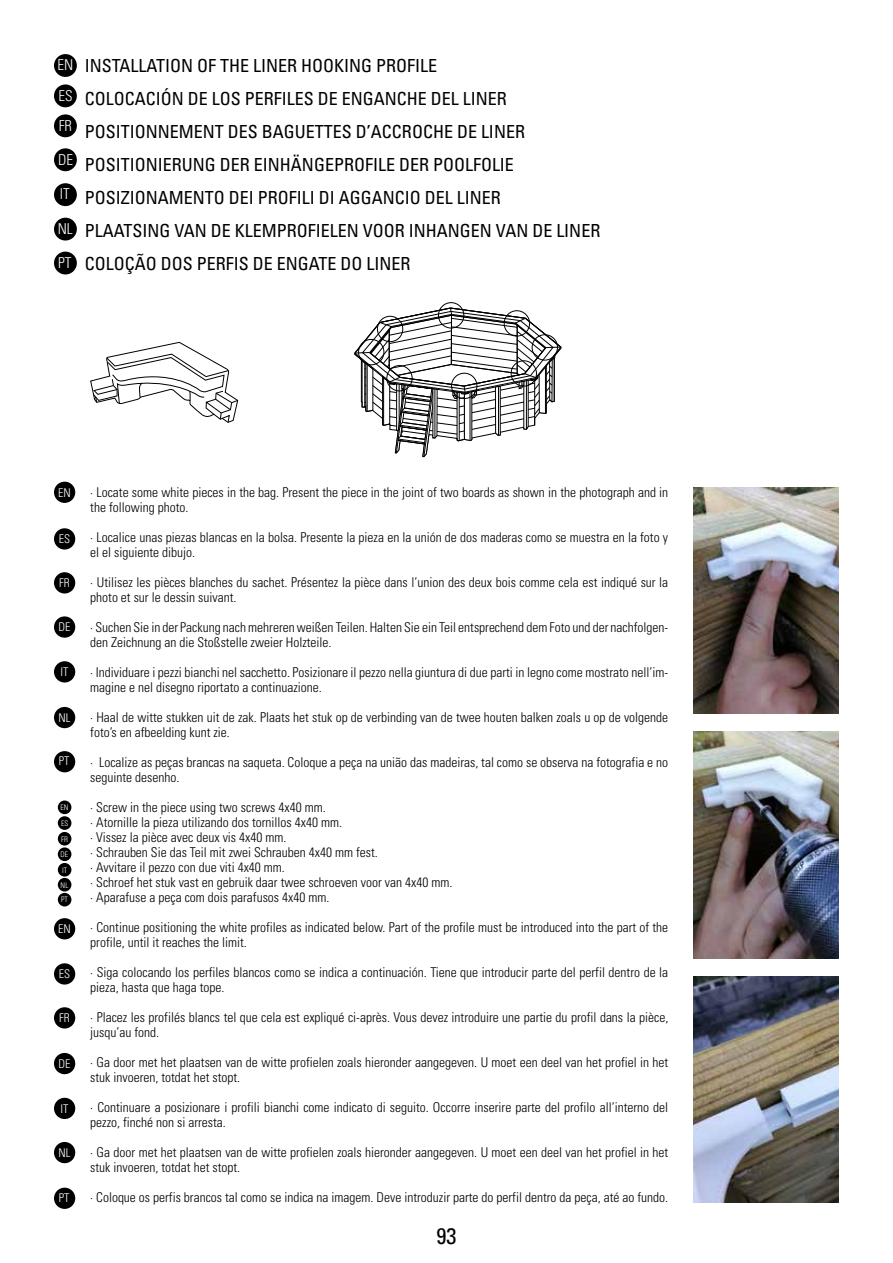
<style>
.page{position:relative;width:893px;height:1263px;background:#fff}
.page>*{position:absolute;margin:0;border:0;box-sizing:border-box;transform-origin:0 0}
.t1{font:condensed 22.5px "Univers";color:#000}
.t2{font:condensed 18px/33px "Univers";color:#000}
.t3{font:300 condensed 15px "Univers";color:#fff}
.t4{font:300 condensed 13.5px/15px "Univers";color:#000}
.t5{font:300 condensed 12px "Univers";color:#fff}
.t6{font:300 condensed 7.65px/15.6px "Univers";color:#fff;text-align:justify}
</style>
<div class="page">
<div style="left:54px;top:482px;width:21px;height:21px;background:#000;border-radius:50%"></div>
<div style="left:54px;top:918px;width:21px;height:21px;background:#000;border-radius:50%"></div>
<div style="left:58px;top:800px;width:13px;height:14px;background:#000;border-radius:50%"></div>
<div style="left:58px;top:816px;width:13px;height:14px;background:#000;border-radius:50%"></div>
<div style="left:58px;top:832px;width:13px;height:13px;background:#000;border-radius:50%"></div>
<div style="left:58px;top:847px;width:13px;height:14px;background:#000;border-radius:50%"></div>
<div style="left:58px;top:863px;width:13px;height:13px;background:#000;border-radius:50%"></div>
<div style="left:54px;top:528px;width:21px;height:21px;background:#000;border-radius:50%"></div>
<div style="left:54px;top:963px;width:21px;height:21px;background:#000;border-radius:50%"></div>
<div style="left:54px;top:572px;width:21px;height:21px;background:#000;border-radius:50%"></div>
<div style="left:54px;top:1007px;width:21px;height:21px;background:#000;border-radius:50%"></div>
<div style="left:54px;top:616px;width:21px;height:22px;background:#000;border-radius:50%"></div>
<div style="left:54px;top:1053px;width:21px;height:21px;background:#000;border-radius:50%"></div>
<div style="left:54px;top:661px;width:21px;height:21px;background:#000;border-radius:50%"></div>
<div style="left:54px;top:1098px;width:21px;height:21px;background:#000;border-radius:50%"></div>
<div style="left:54px;top:707px;width:21px;height:21px;background:#000;border-radius:50%"></div>
<div style="left:54px;top:1142px;width:21px;height:21px;background:#000;border-radius:50%"></div>
<div style="left:54px;top:751px;width:21px;height:21px;background:#000;border-radius:50%"></div>
<div style="left:54px;top:1187px;width:21px;height:22px;background:#000;border-radius:50%"></div>
<img style="left:694px;top:487px;width:145px;height:227px">
<img style="left:694px;top:732px;width:145px;height:226px">
<img style="left:694px;top:976px;width:145px;height:227px">
<div style="left:58px;top:878px;width:13px;height:13px;background:#000;border-radius:50%"></div>
<div style="left:58px;top:893px;width:13px;height:13px;background:#000;border-radius:50%"></div>
<div style="left:54px;top:84px;width:23px;height:23px;background:#000;border-radius:50%"></div>
<div style="left:54px;top:54px;width:23px;height:23px;background:#000;border-radius:50%"></div>
<div style="left:54px;top:114px;width:23px;height:23px;background:#000;border-radius:50%"></div>
<div style="left:54px;top:148px;width:23px;height:23px;background:#000;border-radius:50%"></div>
<div style="left:54px;top:183px;width:23px;height:23px;background:#000;border-radius:50%"></div>
<div style="left:54px;top:218px;width:23px;height:23px;background:#000;border-radius:50%"></div>
<div style="left:54px;top:252px;width:23px;height:22px;background:#000;border-radius:50%"></div>
<svg style="left:90px;top:342px;width:148px;height:81px"></svg>
<svg style="left:355px;top:308px;width:206px;height:149px"></svg>
<div style="left:438px;top:302px;width:26px;height:26px;border:1px solid #000;border-radius:50%"></div>
<div style="left:504px;top:310px;width:26px;height:26px;border:1px solid #000;border-radius:50%"></div>
<div style="left:532px;top:334px;width:26px;height:26px;border:1px solid #000;border-radius:50%"></div>
<div style="left:511px;top:360px;width:26px;height:26px;border:1px solid #000;border-radius:50%"></div>
<div style="left:451px;top:373px;width:26px;height:26px;border:1px solid #000;border-radius:50%"></div>
<div style="left:377px;top:316px;width:26px;height:26px;border:1px solid #000;border-radius:50%"></div>
<div style="left:358px;top:339px;width:26px;height:26px;border:1px solid #000;border-radius:50%"></div>
<div style="left:386px;top:365px;width:26px;height:26px;border:1px solid #000;border-radius:50%"></div>
<p class="t3" style="left:58px;top:56px;width:17px">EN</p>
<p class="t3" style="left:58px;top:86px;width:16px">ES</p>
<p class="t3" style="left:59px;top:116px;width:15px">FR</p>
<p class="t3" style="left:58px;top:150px;width:17px">DE</p>
<p class="t3" style="left:60px;top:185px;width:11px">IT</p>
<p class="t3" style="left:58px;top:220px;width:16px">NL</p>
<p class="t3" style="left:58px;top:253px;width:15px">PT</p>
<p class="t2" style="left:85px;top:48px;width:517px">INSTALLATION OF THE LINER HOOKING PROFILE<br>COLOCACIÓN DE LOS PERFILES DE ENGANCHE DEL LINER POSITIONNEMENT DES BAGUETTES D’ACCROCHE DE LINER POSITIONIERUNG DER EINHÄNGEPROFILE DER POOLFOLIE POSIZIONAMENTO DEI PROFILI DI AGGANCIO DEL LINER<br>PLAATSING VAN DE KLEMPROFIELEN VOOR INHANGEN VAN DE LINER COLOÇÃO DOS PERFIS DE ENGATE DO LINER</p>
<p class="t5" style="left:58px;top:485px;width:14px">EN</p>
<p class="t5" style="left:59px;top:532px;width:13px">ES</p>
<p class="t5" style="left:59px;top:576px;width:12px">FR</p>
<p class="t5" style="left:59px;top:620px;width:13px">DE</p>
<p class="t5" style="left:61px;top:665px;width:9px">IT</p>
<p class="t5" style="left:59px;top:710px;width:13px">NL</p>
<p class="t5" style="left:59px;top:754px;width:12px">PT</p>
<p class="t6" style="left:61px;top:800px;width:10px">EN ES FR DE IT</p>
<p class="t6" style="left:61px;top:877px;width:9px;line-height:15px">NL<br>PT</p>
<p class="t5" style="left:58px;top:922px;width:14px">EN</p>
<p class="t5" style="left:59px;top:967px;width:13px">ES</p>
<p class="t5" style="left:59px;top:1011px;width:12px">FR</p>
<p class="t5" style="left:59px;top:1056px;width:13px">DE</p>
<p class="t5" style="left:61px;top:1101px;width:9px">IT</p>
<p class="t5" style="left:59px;top:1145px;width:13px">NL</p>
<p class="t5" style="left:59px;top:1190px;width:12px">PT</p>
<p class="t4" style="left:90px;top:484px;width:579px">· Locate some white pieces in the bag. Present the piece in the joint of two boards as shown in the photograph and in the following photo.</p>
<p class="t4" style="left:90px;top:529px;width:579px">· Localice unas piezas blancas en la bolsa. Presente la pieza en la unión de dos maderas como se muestra en la foto y el el siguiente dibujo.</p>
<p class="t4" style="left:90px;top:574px;width:579px">· Utilisez les pièces blanches du sachet. Présentez la pièce dans l’union des deux bois comme cela est indiqué sur la photo et sur le dessin suivant.</p>
<p class="t4" style="left:90px;top:619px;width:579px">· Suchen Sie in der Packung nach mehreren weißen Teilen. Halten Sie ein Teil entsprechend dem Foto und der nachfolgen&shy;den Zeichnung an die Stoßstelle zweier Holzteile.</p>
<p class="t4" style="left:90px;top:664px;width:579px">· Individuare i pezzi bianchi nel sacchetto. Posizionare il pezzo nella giuntura di due parti in legno come mostrato nell’im&shy;magine e nel disegno riportato a continuazione.</p>
<p class="t4" style="left:90px;top:709px;width:579px">· Haal de witte stukken uit de zak. Plaats het stuk op de verbinding van de twee houten balken zoals u op de volgende foto’s en afbeelding kunt zie.</p>
<p class="t4" style="left:90px;top:754px;width:579px">· Localize as peças brancas na saqueta. Coloque a peça na união das madeiras, tal como se observa na fotografia e no seguinte desenho.</p>
<p class="t4" style="left:90px;top:799px;width:364px">· Screw in the piece using two screws 4x40 mm.<br>· Atornille la pieza utilizando dos tornillos 4x40 mm.<br>· Vissez la pièce avec deux vis 4x40 mm.<br>· Schrauben Sie das Teil mit zwei Schrauben 4x40 mm fest.<br>· Avvitare il pezzo con due viti 4x40 mm.<br>· Schroef het stuk vast en gebruik daar twee schroeven voor van 4x40 mm. · Aparafuse a peça com dois parafusos 4x40 mm.</p>
<p class="t4" style="left:90px;top:919px;width:579px">· Continue positioning the white profiles as indicated below. Part of the profile must be introduced into the part of the profile, until it reaches the limit.</p>
<p class="t4" style="left:90px;top:964px;width:579px">· Siga colocando los perfiles blancos como se indica a continuación. Tiene que introducir parte del perfil dentro de la pieza, hasta que haga tope.</p>
<p class="t4" style="left:90px;top:1009px;width:580px">· Placez les profilés blancs tel que cela est expliqué ci-après. Vous devez introduire une partie du profil dans la pièce, jusqu’au fond.</p>
<p class="t4" style="left:90px;top:1054px;width:579px">· Ga door met het plaatsen van de witte profielen zoals hieronder aangegeven. U moet een deel van het profiel in het stuk invoeren, totdat het stopt.</p>
<p class="t4" style="left:90px;top:1099px;width:579px">· Continuare a posizionare i profili bianchi come indicato di seguito. Occorre inserire parte del profilo all’interno del pezzo, finché non si arresta.</p>
<p class="t4" style="left:90px;top:1144px;width:579px">· Ga door met het plaatsen van de witte profielen zoals hieronder aangegeven. U moet een deel van het profiel in het stuk invoeren, totdat het stopt.</p>
<p class="t4" style="left:90px;top:1189px;width:579px">· Coloque os perfis brancos tal como se indica na imagem. Deve introduzir parte do perfil dentro da peça, até ao fundo.</p>
<h1 class="t1" style="left:436px;top:1221px;width:21px">93</h1>
</div>
